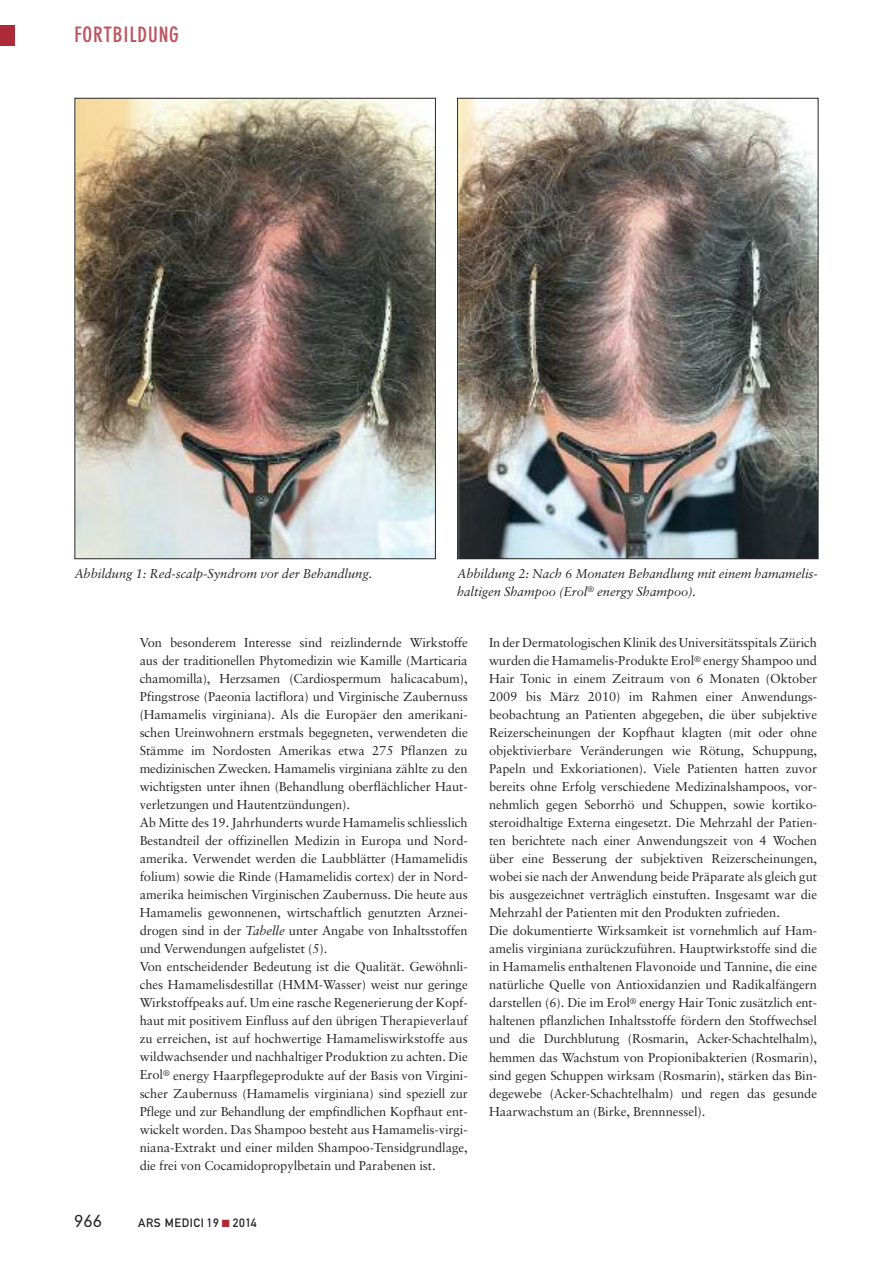
<style>
.page{position:relative;width:893px;height:1263px;background:#fff}
.page>*{position:absolute;margin:0;border:0;box-sizing:border-box;transform-origin:0 0}
.t1{font:700 condensed 21px "DIN Neuzeit Grotesk";letter-spacing:.04em;color:#bd5561}
.t2{font:300 16.5px "DIN Neuzeit Grotesk";color:#272627}
.t3{font:12.9px/18px "Sabon";letter-spacing:-.005em;color:#272627}
.t4{font:italic 12.9px/18px "Sabon";letter-spacing:-.005em;color:#272627}
.t5{font:12px "DIN Mittelschrift";letter-spacing:.05em;color:#272627}
.s1{font-style:italic}
.s2{color:#ad2a39}
</style>
<div class="page">
<div style="left:0;top:26px;width:15px;height:20px;background:#ad2a39"></div>
<img style="left:76px;top:100px;width:358px;height:457px">
<img style="left:459px;top:100px;width:358px;height:457px">
<h1 class="t1" style="left:74px;top:27px;width:106px">FORTBILDUNG</h1>
<p class="t4" style="left:74px;top:565px;width:299px">Abbildung 1: Red-scalp-Syndrom vor der Behandlung.</p>
<p class="t4" style="left:457px;top:565px;width:362px">Abbildung 2: Nach 6 Monaten Behandlung mit einem hamamelis&shy;haltigen Shampoo (Erol<sup>®</sup> energy Shampoo).</p>
<p class="t3" style="left:140px;top:635px;width:330px">Von besonderem Interesse sind reizlindernde Wirkstoffe aus der traditionellen Phytomedizin wie Kamille (Marticaria chamomilla), Herzsamen (Cardiospermum halicacabum), Pfingstrose (Paeonia lactiflora) und Virginische Zaubernuss (Hamamelis virginiana). Als die Europäer den amerikani&shy;schen Ureinwohnern erstmals begegneten, verwendeten die Stämme im Nordosten Amerikas etwa 275 Pflanzen zu medizinischen Zwecken. Hamamelis virginiana zählte zu den wichtigsten unter ihnen (Behandlung oberflächlicher Haut&shy;verletzungen und Hautentzündungen).<br>Ab Mitte des 19. Jahrhunderts wurde Hamamelis schliesslich Bestandteil der offizinellen Medizin in Europa und Nord&shy;amerika. Verwendet werden die Laubblätter (Hamamelidis folium) sowie die Rinde (Hamamelidis cortex) der in Nord&shy;amerika heimischen Virginischen Zaubernuss. Die heute aus Hamamelis gewonnenen, wirtschaftlich genutzten Arznei&shy;drogen sind in der <span class="s1">Tabelle</span> unter Angabe von Inhaltsstoffen und Verwendungen aufgelistet (5).<br>Von entscheidender Bedeutung ist die Qualität. Gewöhnli&shy;ches Hamamelisdestillat (HMM-Wasser) weist nur geringe Wirkstoffpeaks auf. Um eine rasche Regenerierung der Kopf&shy;haut mit positivem Einfluss auf den übrigen Therapieverlauf zu erreichen, ist auf hochwertige Hamameliswirkstoffe aus wildwachsender und nachhaltiger Produktion zu achten. Die Erol<sup>®</sup> energy Haarpflegeprodukte auf der Basis von Virgini&shy;scher Zaubernuss (Hamamelis virginiana) sind speziell zur Pflege und zur Behandlung der empfindlichen Kopfhaut ent&shy;wickelt worden. Das Shampoo besteht aus Hamamelis-virgi&shy;niana-Extrakt und einer milden Shampoo-Tensidgrundlage, die frei von Cocamidopropylbetain und Parabenen ist.</p>
<p class="t3" style="left:489px;top:635px;width:330px">In der Dermatologischen Klinik des Universitätsspitals Zürich wurden die Hamamelis-Produkte Erol<sup>®</sup> energy Shampoo und Hair Tonic in einem Zeitraum von 6 Monaten (Oktober 2009 bis März 2010) im Rahmen einer Anwendungs&shy;beobachtung an Patienten abgegeben, die über subjektive Reizerscheinungen der Kopfhaut klagten (mit oder ohne objektivierbare Veränderungen wie Rötung, Schuppung, Papeln und Exkoriationen). Viele Patienten hatten zuvor bereits ohne Erfolg verschiedene Medizinalshampoos, vor&shy;nehmlich gegen Seborrhö und Schuppen, sowie kortiko&shy;steroidhaltige Externa eingesetzt. Die Mehrzahl der Patien&shy;ten berichtete nach einer Anwendungszeit von 4 Wochen über eine Besserung der subjektiven Reizerscheinungen, wobei sie nach der Anwendung beide Präparate als gleich gut bis ausgezeichnet verträglich einstuften. Insgesamt war die Mehrzahl der Patienten mit den Produkten zufrieden.<br>Die dokumentierte Wirksamkeit ist vornehmlich auf Ham&shy;amelis virginiana zurückzuführen. Hauptwirkstoffe sind die in Hamamelis enthaltenen Flavonoide und Tannine, die eine natürliche Quelle von Antioxidanzien und Radikalfängern darstellen (6). Die im Erol<sup>®</sup> energy Hair Tonic zusätzlich ent&shy;haltenen pflanzlichen Inhaltsstoffe fördern den Stoffwechsel und die Durchblutung (Rosmarin, Acker-Schachtelhalm), hemmen das Wachstum von Propionibakterien (Rosmarin), sind gegen Schuppen wirksam (Rosmarin), stärken das Bin&shy;degewebe (Acker-Schachtelhalm) und regen das gesunde Haarwachstum an (Birke, Brennnessel).</p>
<p class="t2" style="left:74px;top:1214px;width:29px">966</p>
<p class="t5" style="left:138px;top:1218px;width:120px">ARS MEDICI 19 <span class="s2">■</span> 2014</p>
</div>
